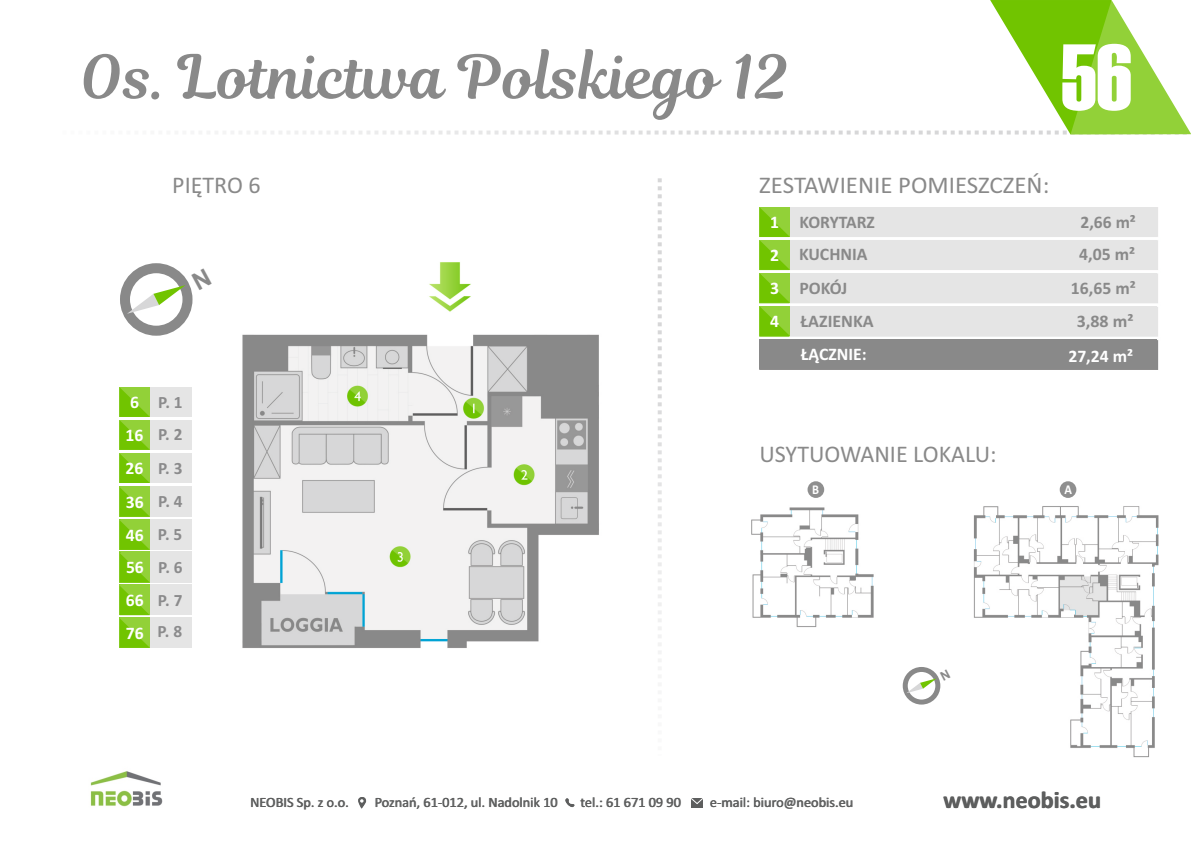
<style>
.page{position:relative;width:1191px;height:842px;background:#fff}
.page>*{position:absolute;margin:0;border:0;box-sizing:border-box;transform-origin:0 0}
.t1{font:94.1px "Haettenschweiler";color:#fff}
.t2{font:60px "Magnolia Script";color:#898989}
.t3{font:700 24.2px "Calibri";color:#5d5e5e}
.t4{font:24px "Calibri";color:#898989}
.t5{font:700 17.7px "Calibri";color:#898989}
.t6{font:700 17.7px/32.8px "Calibri";color:#fff;text-align:justify}
.t7{font:700 17.3px/32.5px "Calibri";color:#8b8b8c}
.t8{font:14.3px "Calibri";color:#5d5e5e}
.t9{font:700 13.5px "Calibri";color:#fff;scale:.92 1}
.s1{font-size:17.7px;color:#fff}
</style>
<div class="page">
<svg style="left:209px;top:0;width:982px;height:135px"></svg>
<svg style="left:657px;top:178px;width:4px;height:490px"></svg>
<img style="left:242px;top:262px;width:357px;height:386px">
<img style="left:751px;top:494px;width:408px;height:264px">
<div style="left:150px;top:486px;width:41px;height:30px;background:#e5e5e5"></div>
<div style="left:150px;top:519px;width:41px;height:29px;background:#e5e5e5"></div>
<div style="left:150px;top:552px;width:41px;height:29px;background:#e5e5e5"></div>
<div style="left:150px;top:584px;width:41px;height:30px;background:#e5e5e5"></div>
<div style="left:150px;top:617px;width:41px;height:30px;background:#e5e5e5"></div>
<div style="left:150px;top:387px;width:41px;height:30px;background:#e5e5e5"></div>
<div style="left:150px;top:420px;width:41px;height:30px;background:#e5e5e5"></div>
<div style="left:150px;top:487px;width:41px;height:30px;background:#e5e5e5"></div>
<div style="left:150px;top:520px;width:41px;height:30px;background:#e5e5e5"></div>
<div style="left:150px;top:553px;width:41px;height:29px;background:#e5e5e5"></div>
<div style="left:150px;top:585px;width:41px;height:30px;background:#e5e5e5"></div>
<div style="left:150px;top:618px;width:41px;height:30px;background:#e5e5e5"></div>
<svg style="left:120px;top:387px;width:30px;height:261px;background:#89cd2a"></svg>
<div style="left:150px;top:453px;width:41px;height:30px;background:#e5e5e5"></div>
<img style="left:90px;top:771px;width:73px;height:36px">
<svg style="left:565px;top:798px;width:9px;height:9px"></svg>
<div style="left:691px;top:798px;width:12px;height:9px;background:#5d5e5e"></div>
<svg style="left:691px;top:798px;width:12px;height:6px"></svg>
<svg style="left:358px;top:797px;width:8px;height:11px"></svg>
<hr style="left:928px;top:501px;width:202px;height:3px;background:#fff">
<div style="left:807px;top:481px;width:17px;height:17px;background:#8f8f8f;border-radius:50%"></div>
<div style="left:1059px;top:481px;width:17px;height:17px;background:#8f8f8f;border-radius:50%"></div>
<img style="left:759px;top:207px;width:400px;height:162px">
<div style="left:120px;top:263px;width:72px;height:73px;border:10px solid #898989;border-radius:50%"></div>
<svg style="left:127px;top:285px;width:58px;height:29px"></svg>
<svg style="left:759px;top:207px;width:31px;height:129px;background:#8ace2b"></svg>
<div style="left:790px;top:207px;width:366px;height:30px;background:#e5e5e5"></div>
<div style="left:790px;top:240px;width:366px;height:30px;background:#e5e5e5"></div>
<div style="left:790px;top:273px;width:366px;height:30px;background:#e5e5e5"></div>
<div style="left:790px;top:306px;width:366px;height:30px;background:#e5e5e5"></div>
<div style="left:759px;top:339px;width:397px;height:30px;background:#898989"></div>
<svg style="left:906px;top:669px;width:44px;height:24px"></svg>
<h2 class="t2" style="left:81px;top:35px;width:710px">Os. Lotnictwa Polskiego 12</h2>
<h1 class="t1" style="left:1061px;top:44px;width:72px">56</h1>
<h3 class="t4" style="left:172px;top:175px;width:90px">PIĘTRO 6</h3>
<h3 class="t4" style="left:759px;top:175px;width:292px">ZESTAWIENIE POMIESZCZEŃ:</h3>
<p class="t6" style="left:125px;top:387px;width:19px">6<br>16</p>
<p class="t7" style="left:158px;top:387px;width:26px;line-height:32.9px">P. 1<br>P. 2</p>
<p class="t6" style="left:125px;top:420px;width:11px">2<br>3<br>4<br>5<br>6<br>7<br>8</p>
<p class="t7" style="left:125px;top:453px;width:59px"><span class="s1">26</span> P. 3</p>
<p class="t6" style="left:126px;top:487px;width:20px">36<br>46<br>56<br>66<br>76</p>
<p class="t7" style="left:158px;top:487px;width:26px;text-align:justify">P. 4<br>P. 5<br>P. 6<br>P. 7<br>P. 8</p>
<p class="t7" style="left:158px;top:583px;width:26px">P. 7</p>
<p class="t6" style="left:770px;top:207px;width:11px">1<br>2<br>3<br>4</p>
<p class="t5" style="left:799px;top:215px;width:77px">KORYTARZ</p>
<p class="t5" style="left:1080px;top:215px;width:57px">2,66 m²</p>
<p class="t5" style="left:799px;top:247px;width:70px">KUCHNIA</p>
<p class="t5" style="left:1079px;top:247px;width:57px">4,05 m²</p>
<p class="t5" style="left:799px;top:281px;width:49px">POKÓJ</p>
<p class="t5" style="left:1071px;top:281px;width:66px">16,65 m²</p>
<p class="t5" style="left:800px;top:314px;width:75px">ŁAZIENKA</p>
<p class="t5" style="left:1076px;top:314px;width:58px">3,88 m²</p>
<p class="t6" style="left:1068px;top:341px;width:66px">27,24 m²</p>
<p class="t6" style="left:801px;top:339px;width:67px">ŁĄCZNIE:</p>
<h3 class="t4" style="left:759px;top:444px;width:239px">USYTUOWANIE LOKALU:</h3>
<p class="t9" style="left:812px;top:484px;width:9px">B</p>
<p class="t9" style="left:1064px;top:484px;width:10px">A</p>
<p class="t8" style="left:250px;top:796px;width:101px">NEOBIS Sp. z o.o.</p>
<p class="t8" style="left:375px;top:796px;width:184px">Poznań, 61-012, ul. Nadolnik 10</p>
<p class="t8" style="left:581px;top:796px;width:102px">tel.: 61 671 09 90</p>
<p class="t8" style="left:710px;top:796px;width:145px">e-mail: biuro@neobis.eu</p>
<h3 class="t3" style="left:943px;top:789px;width:160px">www.neobis.eu</h3>
</div>
